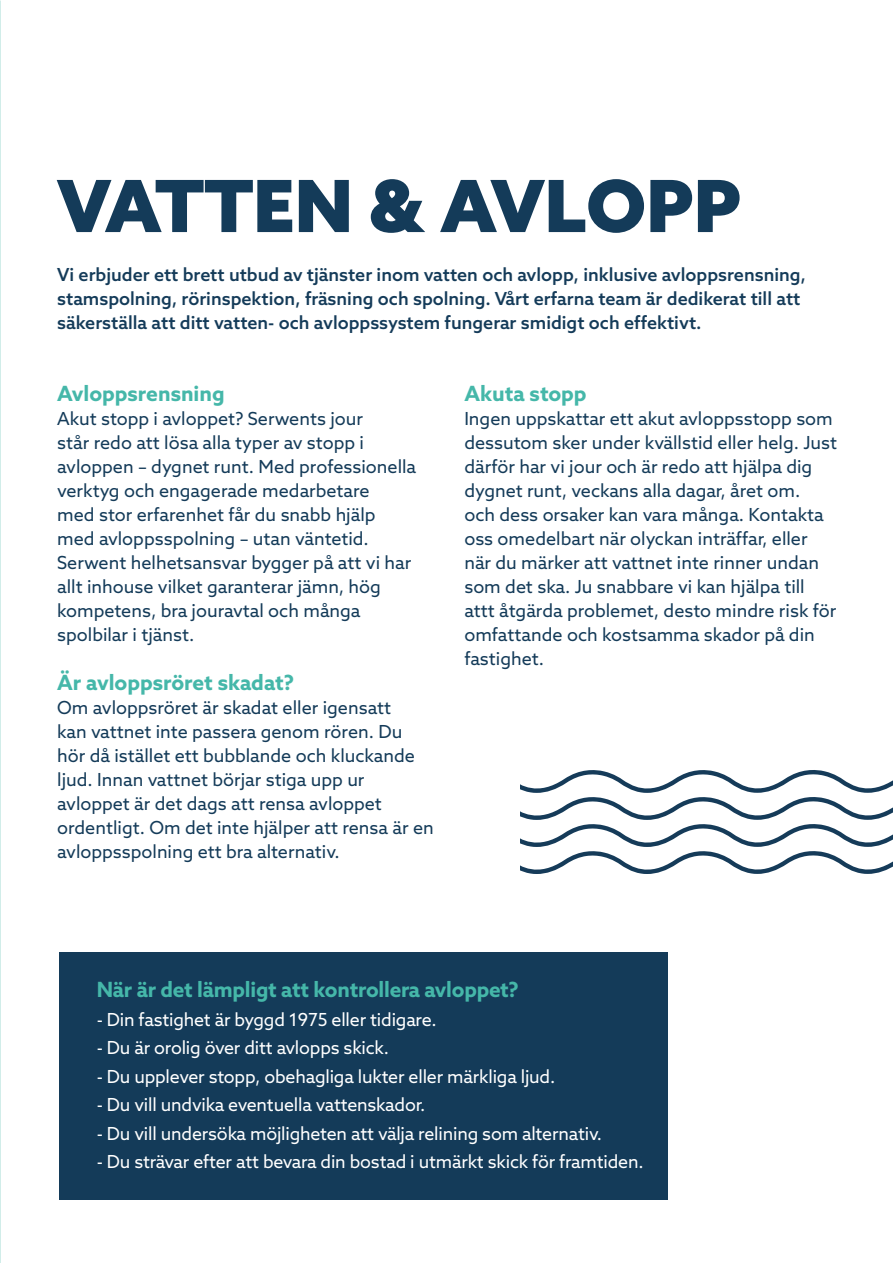
<style>
.page{position:relative;width:893px;height:1263px;background:#fff}
.page>*{position:absolute;margin:0;border:0;box-sizing:border-box;transform-origin:0 0}
.t1{font:900 72px "Azo Sans";color:#143b59}
.t2{font:700 21px "Azo Sans";letter-spacing:-.01em;color:#45b7a9}
.t3{font:18px/24px "Azo Sans";color:#143b59}
.t4{font:18px "Azo Sans";letter-spacing:-.01em;color:#fff}
.t5{font:500 18px/24px "Azo Sans";color:#143b59}
</style>
<div class="page">
<div style="left:59px;top:952px;width:609px;height:248px;background:#143b59"></div>
<svg style="left:520px;top:770px;width:373px;height:104px"></svg>
<h1 class="t1" style="left:57px;top:158px;width:686px">VATTEN &amp; AVLOPP</h1>
<p class="t5" style="left:57px;top:263px;width:750px">Vi erbjuder ett brett utbud av tjänster inom vatten och avlopp, inklusive avloppsrensning, stamspolning, rörinspektion, fräsning och spolning. Vårt erfarna team är dedikerat till att säkerställa att ditt vatten- och avloppssystem fungerar smidigt och effektivt.</p>
<p class="t2" style="left:57px;top:380px;width:169px">Avloppsrensning</p>
<p class="t3" style="left:57px;top:406px;width:361px">Akut stopp i avloppet? Serwents jour<br>står redo att lösa alla typer av stopp i avloppen – dygnet runt. Med professionella verktyg och engagerade medarbetare<br>med stor erfarenhet får du snabb hjälp med avloppsspolning – utan väntetid.<br>Serwent helhetsansvar bygger på att vi har allt inhouse vilket garanterar jämn, hög kompetens, bra jouravtal och många spolbilar i tjänst.</p>
<p class="t2" style="left:57px;top:669px;width:239px">Är avloppsröret skadat?</p>
<p class="t3" style="left:57px;top:696px;width:378px">Om avloppsröret är skadat eller igensatt<br>kan vattnet inte passera genom rören. Du hör då istället ett bubblande och kluckande ljud. Innan vattnet börjar stiga upp ur avloppet är det dags att rensa avloppet ordentligt. Om det inte hjälper att rensa är en avloppsspolning ett bra alternativ.</p>
<p class="t2" style="left:464px;top:380px;width:124px">Akuta stopp</p>
<p class="t3" style="left:464px;top:406px;width:374px">Ingen uppskattar ett akut avloppsstopp som dessutom sker under kvällstid eller helg. Just därför har vi jour och är redo att hjälpa dig dygnet runt, veckans alla dagar, året om.<br>och dess orsaker kan vara många. Kontakta oss omedelbart när olyckan inträffar, eller när du märker att vattnet inte rinner undan som det ska. Ju snabbare vi kan hjälpa till attt åtgärda problemet, desto mindre risk för omfattande och kostsamma skador på din fastighet.</p>
<p class="t2" style="left:97px;top:976px;width:424px">När är det lämpligt att kontrollera avloppet?</p>
<p class="t4" style="left:97px;top:1008px;width:342px">- Din fastighet är byggd 1975 eller tidigare.</p>
<p class="t4" style="left:97px;top:1036px;width:294px">- Du är orolig över ditt avlopps skick.</p>
<p class="t4" style="left:97px;top:1065px;width:460px">- Du upplever stopp, obehagliga lukter eller märkliga ljud.</p>
<p class="t4" style="left:97px;top:1093px;width:330px">- Du vill undvika eventuella vattenskador.</p>
<p class="t4" style="left:97px;top:1122px;width:507px">- Du vill undersöka möjligheten att välja relining som alternativ.</p>
<p class="t4" style="left:97px;top:1150px;width:548px">- Du strävar efter att bevara din bostad i utmärkt skick för framtiden.</p>
</div>
